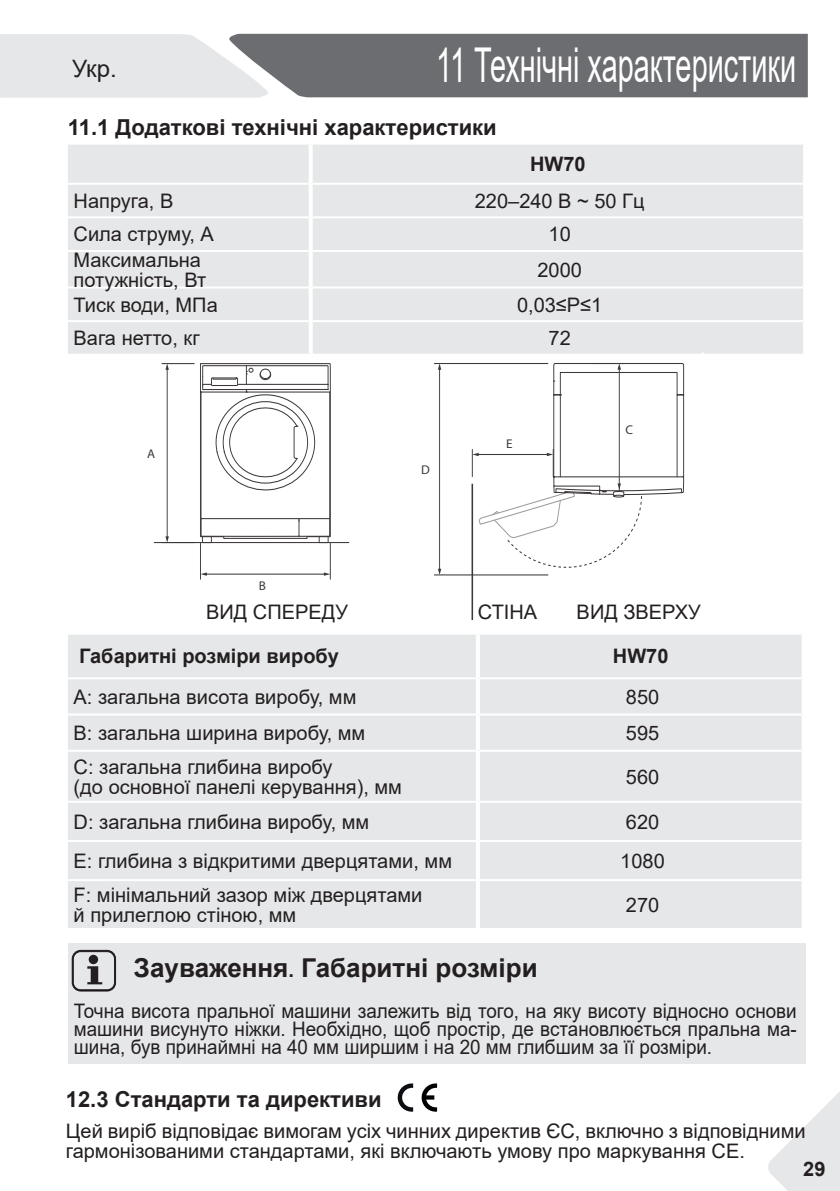
<style>
.page{position:relative;width:840px;height:1191px;background:#fff}
.page>*{position:absolute;margin:0;border:0;box-sizing:border-box;transform-origin:0 0}
.t1{font:48px "Arial";color:#fff;scale:.6 1}
.Hinweis_grauer_Balke{font:700 26px "Arial";color:#231f20}
.t2{font:24px "Arial";color:#231f20}
.Übershrift_über_gnaz{font:700 22px "Arial";color:#231f20}
.fließtext_Hinweis_gr{font:20px/20px "Arial";color:#231f20}
.fließtext_Hinweis_gr-2{font:20px/18px "Arial";color:#231f20;text-align:justify;scale:.94 1}
.fließtext_eng{font:20px/20px "Arial";color:#231f20}
.fließtext_Hinweis_gr-3{font:700 20px "Arial";color:#231f20}
.t3{font:300 20px "Effra";color:#231815;scale:.9 1}
.t4{font:12.6px "Gotham FP Nos Medium Half G Bpc EUC H";color:#3d3938;scale:1.04 1}
.s1{font-size:20px}
</style>
<div class="page">
<svg style="left:768px;top:1045px;width:71px;height:146px"></svg>
<svg style="left:0;top:34px;width:807px;height:64px"></svg>
<div style="left:302px;top:34px;width:493px;height:62px;background:#6c6d70"></div>
<div style="left:68px;top:145px;width:734px;height:209px;background:#e6e7e9"></div>
<hr style="left:68px;top:183px;width:240px;height:2px;background:#fff">
<hr style="left:312px;top:183px;width:490px;height:2px;background:#fff">
<hr style="left:68px;top:216px;width:240px;height:2px;background:#fff">
<hr style="left:312px;top:216px;width:490px;height:2px;background:#fff">
<hr style="left:68px;top:250px;width:240px;height:2px;background:#fff">
<hr style="left:312px;top:250px;width:490px;height:2px;background:#fff">
<hr style="left:68px;top:286px;width:240px;height:2px;background:#fff">
<hr style="left:312px;top:286px;width:490px;height:2px;background:#fff">
<hr style="left:68px;top:320px;width:240px;height:2px;background:#fff">
<hr style="left:312px;top:320px;width:490px;height:2px;background:#fff">
<svg style="left:308px;top:145px;width:4px;height:39px"></svg>
<svg style="left:802px;top:145px;width:1px;height:38px"></svg>
<svg style="left:308px;top:184px;width:4px;height:33px"></svg>
<svg style="left:802px;top:185px;width:1px;height:31px"></svg>
<svg style="left:308px;top:217px;width:4px;height:34px"></svg>
<svg style="left:802px;top:218px;width:1px;height:32px"></svg>
<svg style="left:308px;top:251px;width:4px;height:36px"></svg>
<svg style="left:802px;top:252px;width:1px;height:35px"></svg>
<svg style="left:308px;top:287px;width:4px;height:34px"></svg>
<svg style="left:802px;top:288px;width:1px;height:32px"></svg>
<svg style="left:308px;top:321px;width:4px;height:33px"></svg>
<svg style="left:802px;top:322px;width:1px;height:32px"></svg>
<div style="left:68px;top:635px;width:733px;height:293px;background:#e6e7e9"></div>
<hr style="left:68px;top:677px;width:407px;height:2px;background:#fff">
<hr style="left:479px;top:677px;width:322px;height:2px;background:#fff">
<hr style="left:68px;top:713px;width:407px;height:2px;background:#fff">
<hr style="left:479px;top:713px;width:322px;height:2px;background:#fff">
<hr style="left:68px;top:750px;width:407px;height:2px;background:#fff">
<hr style="left:479px;top:750px;width:322px;height:2px;background:#fff">
<hr style="left:68px;top:801px;width:407px;height:2px;background:#fff">
<hr style="left:479px;top:801px;width:322px;height:2px;background:#fff">
<hr style="left:68px;top:840px;width:407px;height:2px;background:#fff">
<hr style="left:479px;top:840px;width:322px;height:2px;background:#fff">
<hr style="left:68px;top:879px;width:407px;height:2px;background:#fff">
<hr style="left:479px;top:879px;width:322px;height:2px;background:#fff">
<svg style="left:475px;top:635px;width:4px;height:43px"></svg>
<svg style="left:801px;top:635px;width:1px;height:42px"></svg>
<svg style="left:475px;top:678px;width:4px;height:36px"></svg>
<svg style="left:801px;top:679px;width:1px;height:35px"></svg>
<svg style="left:475px;top:714px;width:4px;height:37px"></svg>
<svg style="left:801px;top:715px;width:1px;height:35px"></svg>
<svg style="left:475px;top:751px;width:4px;height:51px"></svg>
<svg style="left:801px;top:752px;width:1px;height:49px"></svg>
<svg style="left:475px;top:802px;width:4px;height:39px"></svg>
<svg style="left:801px;top:803px;width:1px;height:37px"></svg>
<svg style="left:475px;top:841px;width:4px;height:39px"></svg>
<svg style="left:801px;top:842px;width:1px;height:37px"></svg>
<svg style="left:475px;top:880px;width:4px;height:48px"></svg>
<svg style="left:801px;top:881px;width:1px;height:47px"></svg>
<hr style="left:701px;top:353px;width:2px;height:39px;background:#fff">
<hr style="left:471px;top:484px;width:2px;height:136px;background:#3d3938">
<div style="left:202px;top:536px;width:10px;height:7px;border:1px solid #3d3938"></div>
<svg style="left:200px;top:363px;width:131px;height:176px"></svg>
<hr style="left:434px;top:363px;width:113px;height:1px;background:#3d3938">
<hr style="left:439px;top:368px;width:1px;height:202px;background:#3d3938">
<svg style="left:438px;top:569px;width:3px;height:5px"></svg>
<svg style="left:438px;top:364px;width:3px;height:6px"></svg>
<hr style="left:434px;top:574px;width:113px;height:1px;background:#3d3938">
<hr style="left:162px;top:363px;width:32px;height:1px;background:#3d3938">
<hr style="left:167px;top:369px;width:1px;height:168px;background:#3d3938">
<svg style="left:165px;top:536px;width:4px;height:6px"></svg>
<svg style="left:165px;top:363px;width:4px;height:7px"></svg>
<hr style="left:154px;top:542px;width:194px;height:1px;background:#3d3938">
<hr style="left:330px;top:543px;width:1px;height:36px;background:#3d3938">
<hr style="left:200px;top:543px;width:1px;height:36px;background:#3d3938">
<hr style="left:205px;top:574px;width:120px;height:1px;background:#3d3938">
<svg style="left:324px;top:572px;width:6px;height:4px"></svg>
<svg style="left:200px;top:572px;width:7px;height:4px"></svg>
<svg style="left:471px;top:363px;width:213px;height:210px"></svg>
<div style="left:68px;top:943px;width:737px;height:121px;background:#e6e7e9"></div>
<svg style="left:72px;top:950px;width:44px;height:41px"></svg>
<div style="left:89px;top:954px;width:9px;height:10px;background:#231f20;border-radius:50%"></div>
<svg style="left:397px;top:1083px;width:16px;height:28px"></svg>
<svg style="left:421px;top:1083px;width:16px;height:28px"></svg>
<p class="t2" style="left:72px;top:52px;width:46px">Укр.</p>
<h1 class="t1" style="left:436px;top:32px;width:601px">11 Технічні характеристики</h1>
<p class="Übershrift_über_gnaz" style="left:68px;top:112px;width:430px">11.1 Додаткові технічні характеристики</p>
<p class="fließtext_Hinweis_gr-3" style="left:529px;top:150px;width:57px">HW70</p>
<p class="fließtext_Hinweis_gr" style="left:74px;top:191px;width:101px">Напруга, В</p>
<p class="fließtext_Hinweis_gr" style="left:474px;top:191px;width:171px">220–240 В ~ 50 Гц</p>
<p class="fließtext_Hinweis_gr" style="left:74px;top:224px;width:142px">Сила струму, А</p>
<p class="fließtext_Hinweis_gr" style="left:548px;top:224px;width:24px">10</p>
<p class="fließtext_Hinweis_gr" style="left:74px;top:249px;width:134px">Максимальна потужність, Вт</p>
<p class="fließtext_Hinweis_gr" style="left:537px;top:259px;width:46px">2000</p>
<p class="fließtext_Hinweis_gr" style="left:74px;top:294px;width:146px">Тиск води, МПа</p>
<p class="fließtext_Hinweis_gr" style="left:516px;top:294px;width:87px">0,03≤P≤1</p>
<p class="fließtext_Hinweis_gr" style="left:74px;top:328px;width:127px">Вага нетто, кг</p>
<p class="fließtext_Hinweis_gr" style="left:548px;top:328px;width:24px">72</p>
<p class="t4" style="left:147px;top:446px;width:9px">A</p>
<p class="t4" style="left:259px;top:578px;width:8px">B</p>
<p class="t4" style="left:421px;top:462px;width:10px">D</p>
<p class="t4" style="left:506px;top:436px;width:8px">E</p>
<p class="t4" style="left:625px;top:422px;width:9px">C</p>
<p class="fließtext_Hinweis_gr" style="left:206px;top:602px;width:144px">ВИД СПЕРЕДУ</p>
<p class="fließtext_Hinweis_gr" style="left:477px;top:602px;width:61px">СТІНА</p>
<p class="fließtext_Hinweis_gr" style="left:576px;top:602px;width:126px">ВИД ЗВЕРХУ</p>
<p class="t3" style="left:214px;top:602px;width:114px">FRONT VIEW</p>
<p class="t3" style="left:481px;top:602px;width:53px">WALL</p>
<p class="t3" style="left:586px;top:602px;width:90px">TOP VIEW</p>
<p class="fließtext_Hinweis_gr-3" style="left:79px;top:642px;width:261px">Габаритні розміри виробу</p>
<p class="fließtext_Hinweis_gr-3" style="left:612px;top:642px;width:57px">HW70</p>
<p class="fließtext_Hinweis_gr" style="left:74px;top:686px;width:284px">A: загальна висота виробу, мм</p>
<p class="fließtext_Hinweis_gr" style="left:625px;top:686px;width:35px">850</p>
<p class="fließtext_Hinweis_gr" style="left:74px;top:723px;width:293px">B: загальна ширина виробу, мм</p>
<p class="fließtext_Hinweis_gr" style="left:625px;top:723px;width:35px">595</p>
<p class="fließtext_Hinweis_gr" style="left:74px;top:756px;width:260px">C: загальна глибина виробу</p>
<p class="fließtext_Hinweis_gr" style="left:74px;top:776px;width:330px">(до основної панелі керування), мм</p>
<p class="fließtext_Hinweis_gr" style="left:625px;top:766px;width:35px">560</p>
<p class="fließtext_Hinweis_gr" style="left:74px;top:811px;width:297px">D: загальна глибина виробу, мм</p>
<p class="fließtext_Hinweis_gr" style="left:625px;top:811px;width:35px">620</p>
<p class="fließtext_Hinweis_gr" style="left:74px;top:850px;width:380px">E: глибина з відкритими дверцятами, мм</p>
<p class="fließtext_Hinweis_gr" style="left:620px;top:850px;width:46px">1080</p>
<p class="fließtext_Hinweis_gr" style="left:74px;top:884px;width:350px">F: мінімальний зазор між дверцятами</p>
<p class="fließtext_Hinweis_gr" style="left:74px;top:904px;width:224px">й прилеглою стіною, мм</p>
<p class="fließtext_Hinweis_gr" style="left:625px;top:894px;width:35px">270</p>
<p class="Hinweis_grauer_Balke" style="left:134px;top:949px;width:405px">Зауваження<span class="s1">.</span> Габаритні розміри</p>
<p class="fließtext_Hinweis_gr-2" style="left:74px;top:1001px;width:770px">Точна висота пральної машини залежить від того, на яку висоту відносно основи машини висунуто ніжки. Необхідно, щоб простір, де встановлюється пральна ма&shy;шина, був принаймні на 40 мм ширшим і на 20 мм глибшим за її розміри.</p>
<p class="Übershrift_über_gnaz" style="left:66px;top:1083px;width:317px">12.3 Стандарти та директиви</p>
<p class="fließtext_eng" style="left:66px;top:1121px;width:740px">Цей виріб відповідає вимогам усіх чинних директив ЄС, включно з відповідними гармонізованими стандартами, які включають умову про маркування СЕ.</p>
<p class="fließtext_Hinweis_gr-3" style="left:802px;top:1154px;width:24px">29</p>
</div>
